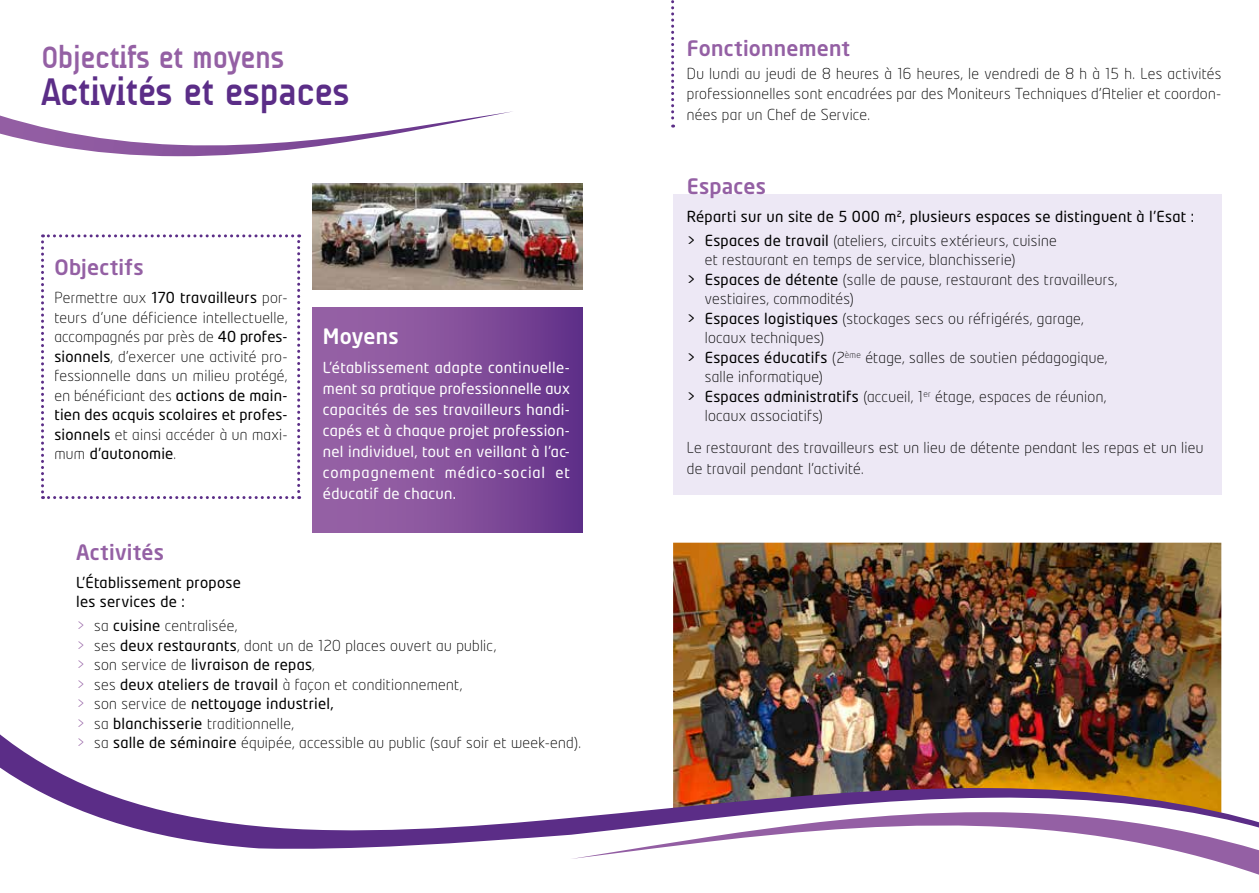
<style>
.page{position:relative;width:1259px;height:893px;background:#fff}
.page>*{position:absolute;margin:0;border:0;box-sizing:border-box;transform-origin:0 0}
.t1{font:700 39px "A Udimat";letter-spacing:-.01em;color:#5b2d87}
.t2{font:700 31.5px "A Udimat";letter-spacing:-.01em;color:#9460a4}
.t3{font:500 21px "Neo Sans";letter-spacing:.01em;color:#9460a4}
.t4{font:500 21px "Neo Sans";letter-spacing:.005em;color:#fff}
.t5{font:300 15px/19.5px "Neo Tech";letter-spacing:.02em;color:#000}
.t6{font:15px/21px "Neo Tech";letter-spacing:.05em;color:#fff;text-align:justify}
.t7{font:15px/19.5px "Neo Tech";letter-spacing:.02em;color:#000}
.s1{font-weight:400}
.s2{color:#9460a4}
.s3{font-weight:300}
</style>
<div class="page">
<img style="left:673px;top:543px;width:548px;height:10px">
<svg style="left:41px;top:234px;width:259px;height:265px"></svg>
<svg style="left:671px;top:0;width:3px;height:128px"></svg>
<div style="left:673px;top:194px;width:548px;height:300px;background:#ede8f5"></div>
<div style="left:312px;top:307px;width:270px;height:225px;background:linear-gradient(to right,#9f69a9,#67368c)"></div>
<img style="left:0;top:553px;width:1259px;height:322px">
<svg style="left:0;top:111px;width:512px;height:46px"></svg>
<img style="left:312px;top:184px;width:270px;height:106px">
<h2 class="t2" style="left:42px;top:39px;width:244px">Objectifs et moyens</h2>
<h1 class="t1" style="left:42px;top:70px;width:309px">Activités et espaces</h1>
<h3 class="t3" style="left:54px;top:254px;width:91px">Objectifs</h3>
<p class="t5" style="left:54px;top:288px;width:235px;text-align:justify">Permettre aux <span class="s1">170 travailleurs</span> por&shy;teurs d’une déficience intellectuelle, accompagnés par près de <span class="s1">40 profes&shy;sionnels</span>, d’exercer une activité pro&shy;fessionnelle dans un milieu protégé, en bénéficiant des <span class="s1">actions de main&shy;tien des acquis scolaires et profes&shy;sionnels</span> et ainsi accéder à un maxi&shy;mum <span class="s1">d’autonomie</span>.</p>
<h3 class="t4" style="left:323px;top:323px;width:77px">Moyens</h3>
<p class="t6" style="left:323px;top:357px;width:248px">L’établissement adapte continuelle&shy;ment sa pratique professionnelle aux capacités de ses travailleurs handi&shy;capés et à chaque projet profession&shy;nel individuel, tout en veillant à l’ac&shy;compagnement médico-social et éducatif de chacun.</p>
<h3 class="t3" style="left:76px;top:539px;width:89px">Activités</h3>
<p class="t7" style="left:76px;top:572px;width:166px">L’Établissement propose les services de :</p>
<p class="t5" style="left:76px;top:616px;width:506px"><span class="s2">&gt;</span> sa <span class="s1">cuisine</span> centralisée,<br><span class="s2">&gt;</span> ses <span class="s1">deux restaurants</span>, dont un de 120 places ouvert au public,<br><span class="s2">&gt;</span> son service de <span class="s1">livraison de repas</span>,<br><span class="s2">&gt;</span> ses <span class="s1">deux ateliers de travail</span> à façon et conditionnement,<br><span class="s2">&gt;</span> son service de <span class="s1">nettoyage industriel,<br></span><span class="s2">&gt;</span> sa <span class="s1">blanchisserie</span> traditionnelle,<br><span class="s2">&gt;</span> sa <span class="s1">salle de séminaire</span> équipée, accessible au public (sauf soir et week-end).</p>
<h3 class="t3" style="left:687px;top:35px;width:165px">Fonctionnement</h3>
<p class="t5" style="left:687px;top:64px;width:536px">Du lundi au jeudi de 8 heures à 16 heures, le vendredi de 8 h à 15 h. Les activités professionnelles sont encadrées par des Moniteurs Techniques d’Atelier et coordon-</p>
<p class="t5" style="left:687px;top:104px;width:185px">nées par un Chef de Service.</p>
<h3 class="t3" style="left:687px;top:173px;width:81px">Espaces</h3>
<p class="t7" style="left:687px;top:204px;width:509px;line-height:23.7px">Réparti sur un site de 5 000 m², plusieurs espaces se distinguent à l’Esat : &gt; Espaces de travail <span class="s3">(ateliers, circuits extérieurs, cuisine</span></p>
<p class="t5" style="left:705px;top:250px;width:312px">et restaurant en temps de service, blanchisserie)</p>
<p class="t5" style="left:687px;top:269px;width:432px"><span class="s1">&gt; Espaces de détente</span> (salle de pause, restaurant des travailleurs,</p>
<p class="t5" style="left:705px;top:289px;width:151px">vestiaires, commodités)</p>
<p class="t5" style="left:687px;top:308px;width:398px"><span class="s1">&gt; Espaces logistiques</span> (stockages secs ou réfrigérés, garage,</p>
<p class="t5" style="left:705px;top:328px;width:121px">locaux techniques)</p>
<p class="t5" style="left:687px;top:347px;width:422px"><span class="s1">&gt; Espaces éducatifs</span> (2<sup>ème</sup> étage, salles de soutien pédagogique,</p>
<p class="t5" style="left:705px;top:367px;width:120px">salle informatique)</p>
<p class="t5" style="left:687px;top:386px;width:421px"><span class="s1">&gt; Espaces administratifs</span> (accueil, 1<sup>er</sup> étage, espaces de réunion,</p>
<p class="t5" style="left:705px;top:406px;width:119px">locaux associatifs)</p>
<p class="t5" style="left:687px;top:437px;width:518px;line-height:21px">Le restaurant des travailleurs est un lieu de détente pendant les repas et un lieu de travail pendant l’activité.</p>
</div>
